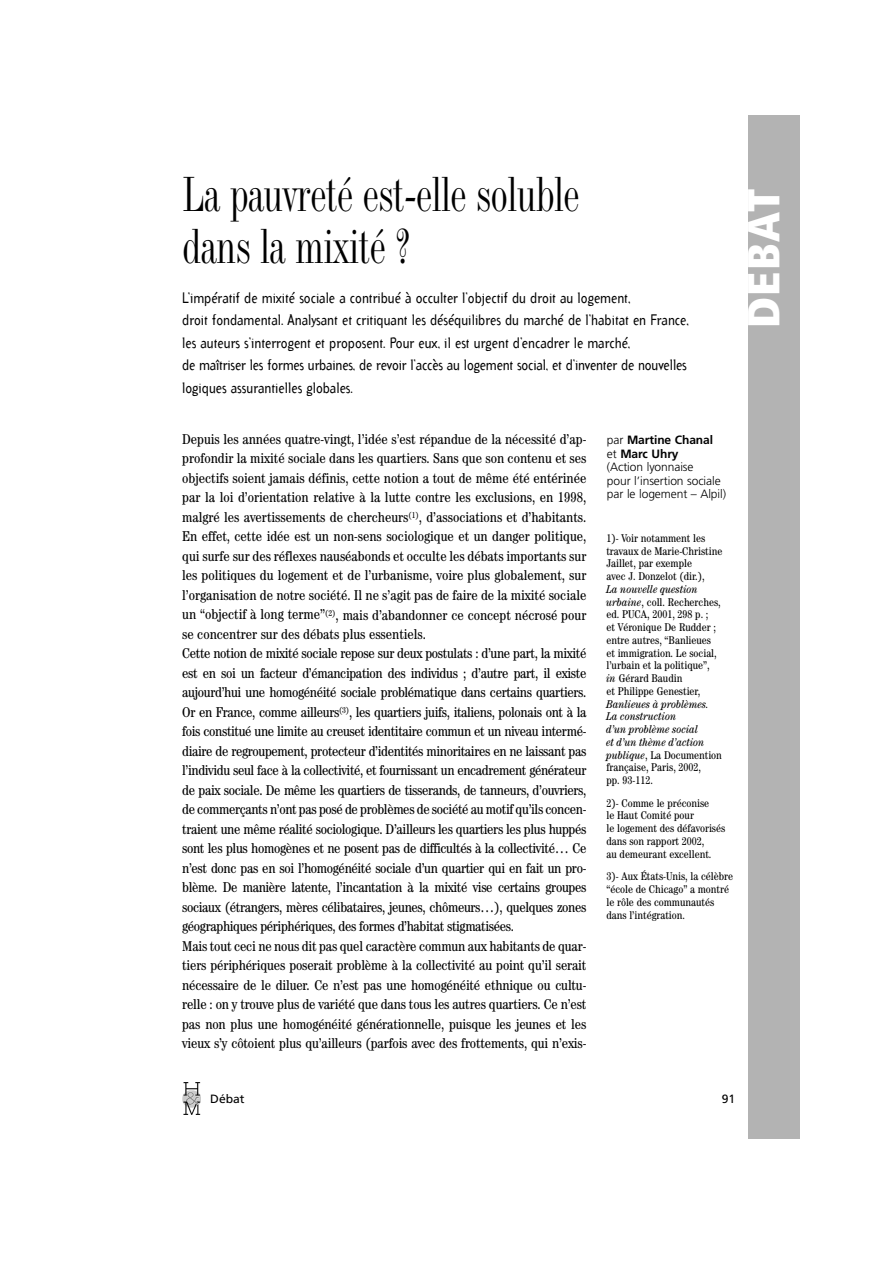
<style>
.page{position:relative;width:893px;height:1263px;background:#fff}
.page>*{position:absolute;margin:0;border:0;box-sizing:border-box;transform-origin:0 0}
.t1{font:48px/52.5px "Industrial 736 BT";letter-spacing:-.015em;color:#000;scale:.8 1}
.t2{font:900 condensed 45px "Frutiger";letter-spacing:.03em;color:#fff}
.t3{font:15px/22.5px "Arbitrary";color:#000;scale:.9 1}
.t4{font:condensed 14.25px/19.5px "Century";letter-spacing:-.01em;color:#000}
.t5{font:300 12px/13.5px "Frutiger";letter-spacing:-.005em;color:#000}
.t6{font:12px "Frutiger";color:#000}
.t7{font:condensed 11.25px/12.8px "Century";color:#000}
.t8{font:italic condensed 11.25px/12.8px "Century";color:#000}
.s1{font-weight:700}
.s2{font-style:italic}
.s3{font-style:normal}
</style>
<div class="page">
<img style="left:183px;top:1082px;width:18px;height:33px">
<div style="left:748px;top:116px;width:52px;height:1022px;background:#b3b3b3"></div>
<h1 class="t1" style="left:182px;top:173px;width:498px">La pauvreté est-elle soluble dans la mixité ?</h1>
<p class="t3" style="left:182px;top:288px;width:564px">L’impératif de mixité sociale a contribué à occulter l’objectif du droit au logement,<br>droit fondamental. Analysant et critiquant les déséquilibres du marché de l’habitat en France, les auteurs s’interrogent et proposent. Pour eux, il est urgent d’encadrer le marché,<br>de maîtriser les formes urbaines, de revoir l’accès au logement social, et d’inventer de nouvelles logiques assurantielles globales.</p>
<h2 class="t2" style="left:745px;top:328px;width:140px;rotate:-90deg">DÉBAT</h2>
<p class="t4" style="left:182px;top:431px;width:405px">Depuis les années quatre-vingt, l’idée s’est répandue de la nécessité d’ap&shy;profondir la mixité sociale dans les quartiers. Sans que son contenu et ses objectifs soient jamais définis, cette notion a tout de même été entérinée par la loi d’orientation relative à la lutte contre les exclusions, en 1998, malgré les avertissements de chercheurs<sup>(1)</sup>, d’associations et d’habitants.<br>En effet, cette idée est un non-sens sociologique et un danger politique, qui surfe sur des réflexes nauséabonds et occulte les débats importants sur les politiques du logement et de l’urbanisme, voire plus globalement, sur l’organisation de notre société. Il ne s’agit pas de faire de la mixité sociale un “objectif à long terme”<sup>(2)</sup>, mais d’abandonner ce concept nécrosé pour se concentrer sur des débats plus essentiels.<br>Cette notion de mixité sociale repose sur deux postulats : d’une part, la mixité est en soi un facteur d’émancipation des individus ; d’autre part, il existe aujourd’hui une homogénéité sociale problématique dans certains quartiers.<br>Or en France, comme ailleurs<sup>(3)</sup>, les quartiers juifs, italiens, polonais ont à la fois constitué une limite au creuset identitaire commun et un niveau intermé&shy;diaire de regroupement, protecteur d’identités minoritaires en ne laissant pas l’individu seul face à la collectivité, et fournissant un encadrement générateur de paix sociale. De même les quartiers de tisserands, de tanneurs, d’ouvriers, de commerçants n’ont pas posé de problèmes de société au motif qu’ils concen&shy;traient une même réalité sociologique. D’ailleurs les quartiers les plus huppés sont les plus homogènes et ne posent pas de difficultés à la collectivité… Ce n’est donc pas en soi l’homogénéité sociale d’un quartier qui en fait un pro&shy;blème. De manière latente, l’incantation à la mixité vise certains groupes sociaux (étrangers, mères célibataires, jeunes, chômeurs…), quelques zones géographiques périphériques, des formes d’habitat stigmatisées.<br>Mais tout ceci ne nous dit pas quel caractère commun aux habitants de quar&shy;tiers périphériques poserait problème à la collectivité au point qu’il serait nécessaire de le diluer. Ce n’est pas une homogénéité ethnique ou cultu&shy;relle : on y trouve plus de variété que dans tous les autres quartiers. Ce n’est pas non plus une homogénéité générationnelle, puisque les jeunes et les vieux s’y côtoient plus qu’ailleurs (parfois avec des frottements, qui n’exis-</p>
<p class="t5" style="left:607px;top:434px;width:121px">par <span class="s1">Martine Chanal </span>et <span class="s1">Marc Uhry<br></span>(Action lyonnaise<br>pour l’insertion sociale par le logement – Alpil)</p>
<p class="t7" style="left:606px;top:533px;width:117px">1)- Voir notamment les travaux de Marie-Christine<br>Jaillet, par exemple<br>avec J. Donzelot (dir.),</p>
<p class="t7" style="left:606px;top:584px;width:116px"><span class="s2">La nouvelle question urbaine</span>, coll. Recherches, ed. PUCA, 2001, 298 p. ;<br>et Véronique De Rudder ; entre autres, “Banlieues et immigration. Le social, l’urbain et la politique”, <span class="s2">in</span> Gérard Baudin<br>et Philippe Genestier,</p>
<p class="t8" style="left:606px;top:698px;width:117px">Banlieues à problèmes.<br>La construction<br>d’un problème social<br>et d’un thème d’action publique<span class="s3">, La Documention française, Paris, 2002,<br>pp. 93-112.</span></p>
<p class="t7" style="left:606px;top:797px;width:120px">2)- Comme le préconise<br>le Haut Comité pour<br>le logement des défavorisés dans son rapport 2002,<br>au demeurant excellent.</p>
<p class="t7" style="left:606px;top:871px;width:128px">3)- Aux États-Unis, la célèbre “école de Chicago” a montré le rôle des communautés dans l’intégration.</p>
<p class="t6" style="left:210px;top:1094px;width:36px">Débat</p>
<p class="t6" style="left:721px;top:1094px;width:15px">91</p>
</div>
